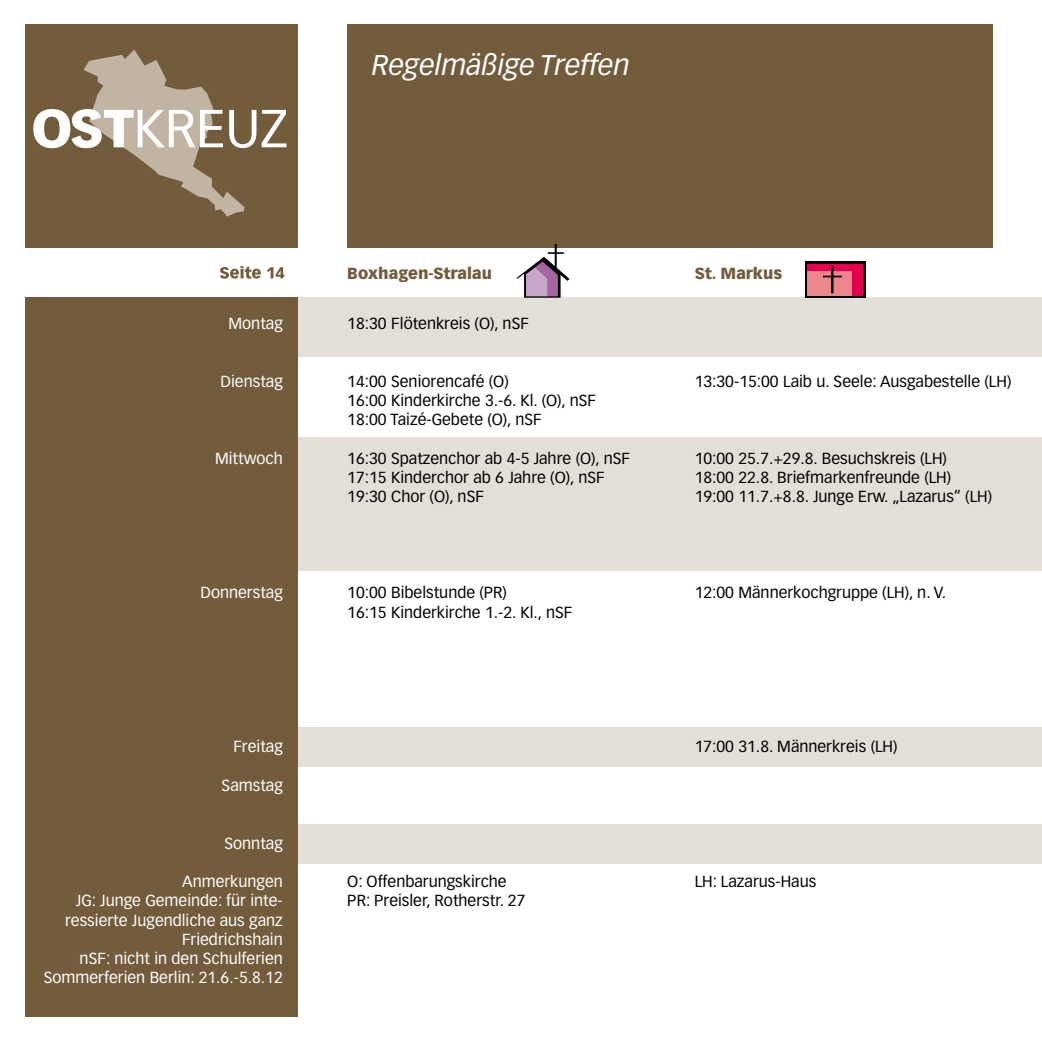
<style>
.page{position:relative;width:1042px;height:1042px;background:#fff}
.page>*{position:absolute;margin:0;border:0;box-sizing:border-box;transform-origin:0 0}
.t1{font:52.5px "Vectora LT";color:#fff}
.t2{font:italic 28px "Vectora LH";color:#fff}
.t3{font:15.75px/19.2px "Vectora LT";color:#000}
.t4{font:15.75px/19.2px "Vectora LT";color:#fff;text-align:right}
.t5{font:900 15.75px "Vectora LT";color:#725c3c}
.s1{font-weight:900}
</style>
<div class="page">
<div style="left:347px;top:25px;width:645px;height:223px;background:#725c3c"></div>
<div style="left:25px;top:25px;width:273px;height:223px;background:#725c3c"></div>
<div style="left:25px;top:298px;width:273px;height:719px;background:#725c3c"></div>
<svg style="left:220px;top:266px;width:64px;height:13px"></svg>
<div style="left:298px;top:823px;width:744px;height:40px;background:#e3dfd8"></div>
<div style="left:298px;top:298px;width:744px;height:59px;background:#e3dfd8"></div>
<div style="left:298px;top:437px;width:744px;height:133px;background:#e3dfd8"></div>
<div style="left:298px;top:727px;width:744px;height:39px;background:#e3dfd8"></div>
<div style="left:805px;top:261px;width:60px;height:37px;background:linear-gradient(to right,#000,#000)"></div>
<div style="left:807px;top:265px;width:55px;height:31px;background:#e3004f"></div>
<div style="left:807px;top:272px;width:45px;height:24px;background:#ee858d"></div>
<svg style="left:823px;top:266px;width:19px;height:27px"></svg>
<svg style="left:516px;top:244px;width:53px;height:54px"></svg>
<svg style="left:84px;top:50px;width:161px;height:167px"></svg>
<h2 class="t2" style="left:372px;top:49px;width:259px">Regelmäßige Treffen</h2>
<h1 class="t1" style="left:31px;top:98px;width:258px"><span class="s1">OST</span>KREUZ</h1>
<p class="t5" style="left:347px;top:264px;width:146px">Boxhagen-Stralau</p>
<p class="t5" style="left:694px;top:264px;width:89px">St. Markus</p>
<p class="t4" style="left:229px;top:314px;width:56px">Montag</p>
<p class="t3" style="left:347px;top:314px;width:183px">18:30 Flötenkreis (O), nSF</p>
<p class="t4" style="left:221px;top:371px;width:64px">Dienstag</p>
<p class="t4" style="left:215px;top:448px;width:69px">Mittwoch</p>
<p class="t3" style="left:347px;top:371px;width:250px">14:00 Seniorencafé (O)<br>16:00 Kinderkirche 3.-6. Kl. (O), nSF<br>18:00 Taizé-Gebete (O), nSF</p>
<p class="t3" style="left:347px;top:448px;width:284px">16:30 Spatzenchor ab 4-5 Jahre (O), nSF<br>17:15 Kinderchor ab 6 Jahre (O), nSF<br>19:30 Chor (O), nSF</p>
<p class="t3" style="left:694px;top:371px;width:318px">13:30-15:00 Laib u. Seele: Ausgabestelle (LH)</p>
<p class="t3" style="left:694px;top:448px;width:299px">10:00 25.7.+29.8. Besuchskreis (LH)<br>18:00 22.8. Briefmarkenfreunde (LH)<br>19:00 11.7.+8.8. Junge Erw. „Lazarus“ (LH)</p>
<p class="t4" style="left:201px;top:583px;width:84px">Donnerstag</p>
<p class="t3" style="left:347px;top:583px;width:227px">10:00 Bibelstunde (PR)<br>16:15 Kinderkirche 1.-2. Kl., nSF</p>
<p class="t3" style="left:694px;top:583px;width:253px">12:00 Männerkochgruppe (LH), n. V.</p>
<p class="t4" style="left:234px;top:737px;width:51px">Freitag</p>
<p class="t4" style="left:222px;top:776px;width:63px">Samstag</p>
<p class="t3" style="left:694px;top:737px;width:204px">17:00 31.8. Männerkreis (LH)</p>
<p class="t4" style="left:224px;top:833px;width:60px">Sonntag</p>
<p class="t4" style="left:44px;top:872px;width:240px">Anmerkungen<br>JG: Junge Gemeinde: für inte&shy;ressierte Jugendliche aus ganz<br>Friedrichshain<br>nSF: nicht in den Schulferien<br>Sommerferien Berlin: 21.6.-5.8.12</p>
<p class="t3" style="left:347px;top:872px;width:180px">O: Offenbarungskirche<br>PR: Preisler, Rotherstr. 27</p>
<p class="t3" style="left:694px;top:872px;width:123px">LH: Lazarus-Haus</p>
</div>
